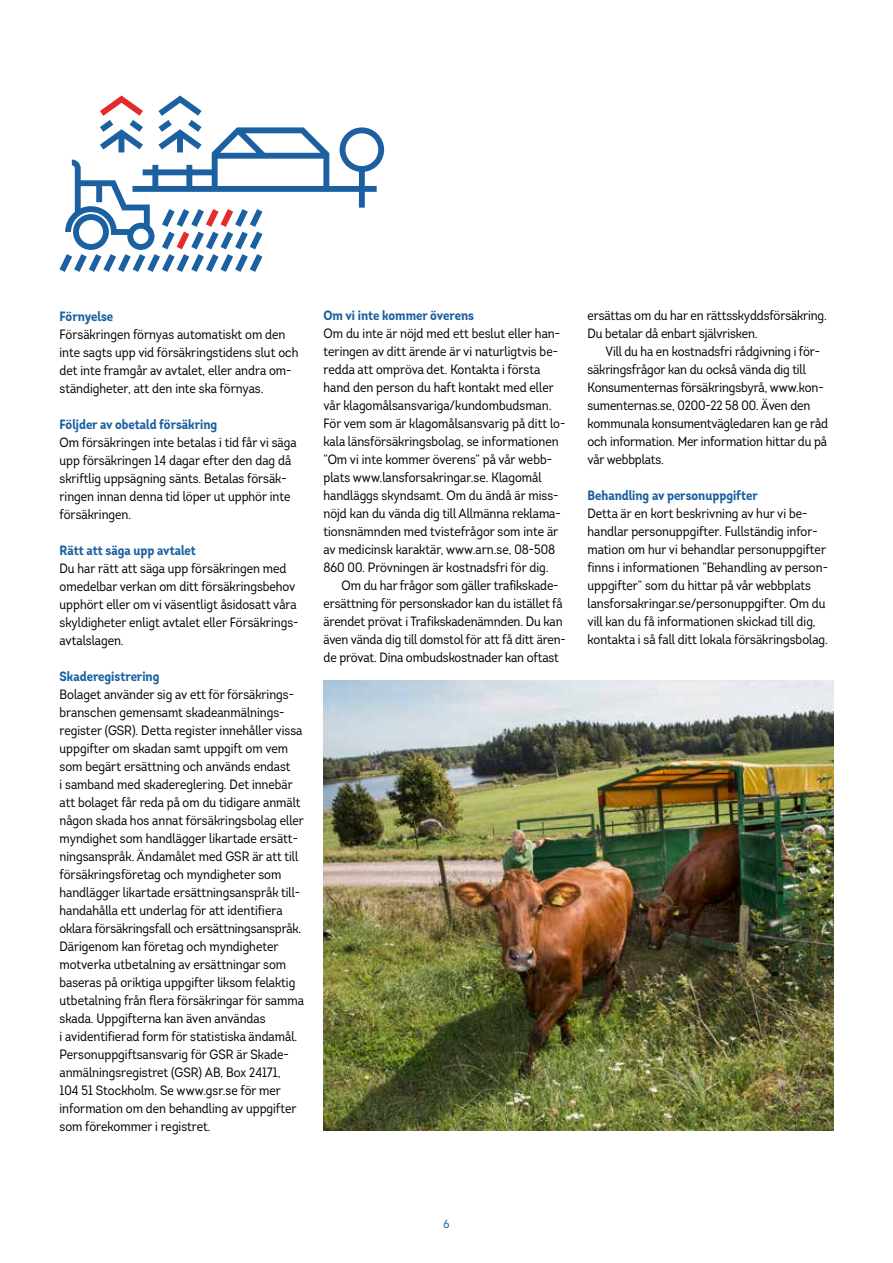
<style>
.page{position:relative;width:893px;height:1263px;background:#fff}
.page>*{position:absolute;margin:0;border:0;box-sizing:border-box;transform-origin:0 0}
.t1{font:13.5px/18px "Intro Cond";color:#000}
.t2{font:700 13.5px "Intro Cond";color:#1b60a0}
.t3{font:12px "Intro Cond";color:#1b60a0}
</style>
<div class="page">
<img style="left:323px;top:681px;width:510px;height:450px">
<svg style="left:60px;top:96px;width:324px;height:176px"></svg>
<p class="t2" style="left:60px;top:307px;width:55px">Förnyelse</p>
<p class="t1" style="left:60px;top:325px;width:240px">Försäkringen förnyas automatiskt om den inte sagts upp vid försäkringstidens slut och det inte framgår av avtalet, eller andra om&shy;ständigheter, att den inte ska förnyas.</p>
<p class="t2" style="left:60px;top:415px;width:159px">Följder av obetald försäkring</p>
<p class="t1" style="left:60px;top:433px;width:239px">Om försäkringen inte betalas i tid får vi säga upp försäkringen 14 dagar efter den dag då skriftlig uppsägning sänts. Betalas försäk&shy;ringen innan denna tid löper ut upphör inte försäkringen.</p>
<p class="t2" style="left:60px;top:541px;width:138px">Rätt att säga upp avtalet</p>
<p class="t1" style="left:60px;top:559px;width:240px">Du har rätt att säga upp försäkringen med omedelbar verkan om ditt försäkringsbehov upphört eller om vi väsentligt åsidosatt våra skyldigheter enligt avtalet eller Försäkrings&shy;avtalslagen.</p>
<p class="t2" style="left:60px;top:667px;width:101px">Skaderegistrering</p>
<p class="t1" style="left:60px;top:685px;width:246px">Bolaget använder sig av ett för försäkrings&shy;branschen gemensamt skadeanmälnings&shy;register (GSR). Detta register innehåller vissa uppgifter om skadan samt uppgift om vem som begärt ersättning och används endast<br>i samband med skadereglering. Det innebär att bolaget får reda på om du tidigare anmält någon skada hos annat försäkringsbolag eller myndighet som handlägger likartade ersätt&shy;ningsanspråk. Ändamålet med GSR är att till försäkringsföretag och myndigheter som handlägger likartade ersättningsanspråk till&shy;handahålla ett underlag för att identifiera oklara försäkringsfall och ersättningsanspråk.<br>Därigenom kan företag och myndigheter motverka utbetalning av ersättningar som baseras på oriktiga uppgifter liksom felaktig utbetalning från flera försäkringar för samma skada. Uppgifterna kan även användas<br>i avidentifierad form för statistiska ändamål.<br>Personuppgiftsansvarig för GSR är Skade&shy;anmälningsregistret (GSR) AB, Box 24171,<br>104 51 Stockholm. Se www.gsr.se för mer information om den behandling av uppgifter som förekommer i registret.</p>
<p class="t2" style="left:323px;top:307px;width:152px">Om vi inte kommer överens</p>
<p class="t1" style="left:323px;top:325px;width:243px">Om du inte är nöjd med ett beslut eller han&shy;teringen av ditt ärende är vi naturligtvis be&shy;redda att ompröva det. Kontakta i första hand den person du haft kontakt med eller vår klagomålsansvariga/kundombudsman.<br>För vem som är klagomålsansvarig på ditt lo&shy;kala länsförsäkringsbolag, se informationen ”Om vi inte kommer överens” på vår webb&shy;plats www.lansforsakringar.se. Klagomål handläggs skyndsamt. Om du ändå är miss&shy;nöjd kan du vända dig till Allmänna reklama&shy;tionsnämnden med tvistefrågor som inte är av medicinsk karaktär, www.arn.se, 08-508<br>860 00. Prövningen är kostnadsfri för dig.</p>
<p class="t1" style="left:323px;top:577px;width:244px;text-indent:18px">Om du har frågor som gäller trafikskade&shy;ersättning för personskador kan du istället få ärendet prövat i Trafikskadenämnden. Du kan även vända dig till domstol för att få ditt ären&shy;de prövat. Dina ombudskostnader kan oftast</p>
<p class="t1" style="left:587px;top:307px;width:241px">ersättas om du har en rättsskyddsförsäkring.<br>Du betalar då enbart självrisken.</p>
<p class="t1" style="left:587px;top:343px;width:242px;text-indent:18px">Vill du ha en kostnadsfri rådgivning i för&shy;säkringsfrågor kan du också vända dig till Konsumenternas försäkringsbyrå, www.kon&shy;sumenternas.se, 0200-22 58 00. Även den kommunala konsumentvägledaren kan ge råd och information. Mer information hittar du på vår webbplats.</p>
<p class="t2" style="left:587px;top:487px;width:172px">Behandling av personuppgifter</p>
<p class="t1" style="left:587px;top:505px;width:242px">Detta är en kort beskrivning av hur vi be&shy;handlar personuppgifter. Fullständig infor&shy;mation om hur vi behandlar personuppgifter finns i informationen ”Behandling av person&shy;uppgifter” som du hittar på vår webbplats lansforsakringar.se/personuppgifter. Om du vill kan du få informationen skickad till dig, kontakta i så fall ditt lokala försäkringsbolag.</p>
<p class="t3" style="left:443px;top:1217px;width:7px">6</p>
</div>
